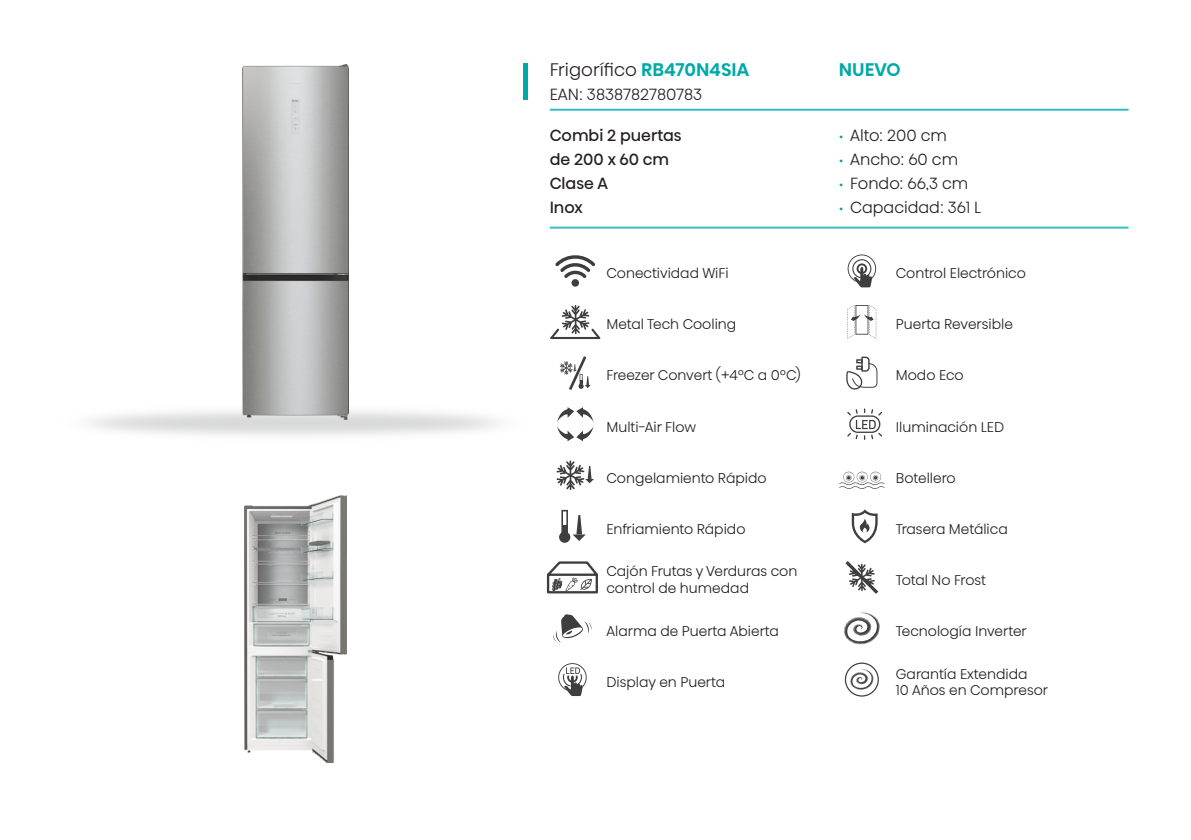
<style>
.page{position:relative;width:1191px;height:840px;background:#fff}
.page>*{position:absolute;margin:0;border:0;box-sizing:border-box;transform-origin:0 0}
.t1{font:300 18px "Hisense Alfabet";color:#231f20}
.t2{font:500 18px "Hisense Alfabet";color:#00a9a7}
.t3{font:300 16px "Hisense Alfabet";color:#231f20}
.t4{font:16px/24px "Hisense Alfabet";color:#231f20}
.t5{font:300 14px/16.8px "Hisense Alfabet";color:#231f20}
.s1{font-weight:500;color:#00a9a7}
.s2{font-size:12px;color:#00a9a7}
</style>
<div class="page">
<svg style="left:555px;top:255px;width:40px;height:23px"></svg>
<div style="left:571px;top:279px;width:8px;height:7px;background:#3e3e3f;border-radius:50%"></div>
<svg style="left:551px;top:305px;width:49px;height:32px"></svg>
<hr style="left:550px;top:337px;width:50px;height:2px;background:#3e3e3f">
<svg style="left:560px;top:356px;width:30px;height:34px"></svg>
<svg style="left:557px;top:407px;width:37px;height:34px"></svg>
<svg style="left:556px;top:460px;width:38px;height:29px"></svg>
<svg style="left:561px;top:509px;width:25px;height:31px"></svg>
<div style="left:559px;top:531px;width:11px;height:11px;background:#3e3e3f;border-radius:50%"></div>
<div style="left:562px;top:524px;width:5px;height:8px;background:#3e3e3f"></div>
<svg style="left:546px;top:561px;width:52px;height:33px"></svg>
<svg style="left:553px;top:614px;width:38px;height:28px"></svg>
<svg style="left:558px;top:663px;width:28px;height:32px"></svg>
<div style="left:522px;top:63px;width:5px;height:36px;background:#00a9a7"></div>
<img style="left:244px;top:495px;width:103px;height:266px">
<img style="left:90px;top:393px;width:409px;height:43px">
<img style="left:243px;top:65px;width:105px;height:354px">
<hr style="left:550px;top:109px;width:578px;height:2px;background:#34bfc6">
<hr style="left:550px;top:226px;width:578px;height:2px;background:#34bfc6">
<svg style="left:847px;top:254px;width:29px;height:33px"></svg>
<svg style="left:847px;top:305px;width:29px;height:34px"></svg>
<svg style="left:846px;top:356px;width:31px;height:33px"></svg>
<svg style="left:847px;top:408px;width:35px;height:31px"></svg>
<svg style="left:839px;top:471px;width:45px;height:18px"></svg>
<svg style="left:851px;top:509px;width:26px;height:34px"></svg>
<svg style="left:845px;top:561px;width:33px;height:32px"></svg>
<svg style="left:843px;top:612px;width:37px;height:32px"></svg>
<svg style="left:845px;top:662px;width:34px;height:34px"></svg>
<p class="t1" style="left:550px;top:53px;width:201px">Frigorífico <span class="s1">RB470N4SIA</span></p>
<p class="t3" style="left:550px;top:80px;width:154px">EAN: 3838782780783</p>
<p class="t4" style="left:550px;top:121px;width:133px">Combi 2 puertas de 200 x 60 cm<br>Clase A<br>Inox</p>
<p class="t3" style="left:839px;top:120px;width:110px"><span class="s2">•</span> Alto: 200 cm</p>
<p class="t2" style="left:839px;top:57px;width:63px">NUEVO</p>
<p class="t3" style="left:839px;top:144px;width:121px"><span class="s2">•</span> Ancho: 60 cm</p>
<p class="t3" style="left:839px;top:168px;width:131px"><span class="s2">•</span> Fondo: 66,3 cm</p>
<p class="t3" style="left:839px;top:192px;width:144px"><span class="s2">•</span> Capacidad: 361 L</p>
<p class="t5" style="left:606px;top:262px;width:124px">Conectividad WiFi</p>
<p class="t5" style="left:606px;top:314px;width:131px">Metal Tech Cooling</p>
<p class="t5" style="left:606px;top:365px;width:195px">Freezer Convert (+4ºC a 0ºC)</p>
<p class="t5" style="left:606px;top:416px;width:91px">Multi-Air Flow</p>
<p class="t5" style="left:606px;top:467px;width:162px">Congelamiento Rápido</p>
<p class="t5" style="left:606px;top:518px;width:140px">Enfriamiento Rápido</p>
<p class="t5" style="left:606px;top:560px;width:192px">Cajón Frutas y Verduras con control de humedad</p>
<p class="t5" style="left:606px;top:620px;width:174px">Alarma de Puerta Abierta</p>
<p class="t5" style="left:606px;top:671px;width:120px">Display en Puerta</p>
<p class="t5" style="left:896px;top:262px;width:131px">Control Electrónico</p>
<p class="t5" style="left:896px;top:314px;width:119px">Puerta Reversible</p>
<p class="t5" style="left:896px;top:365px;width:69px">Modo Eco</p>
<p class="t5" style="left:896px;top:416px;width:110px">Iluminación LED</p>
<p class="t5" style="left:896px;top:467px;width:61px">Botellero</p>
<p class="t5" style="left:896px;top:518px;width:113px">Trasera Metálica</p>
<p class="t5" style="left:896px;top:569px;width:92px">Total No Frost</p>
<p class="t5" style="left:896px;top:620px;width:132px">Tecnología Inverter</p>
<p class="t5" style="left:896px;top:662px;width:154px">Garantía Extendida<br>10 Años en Compresor</p>
</div>
